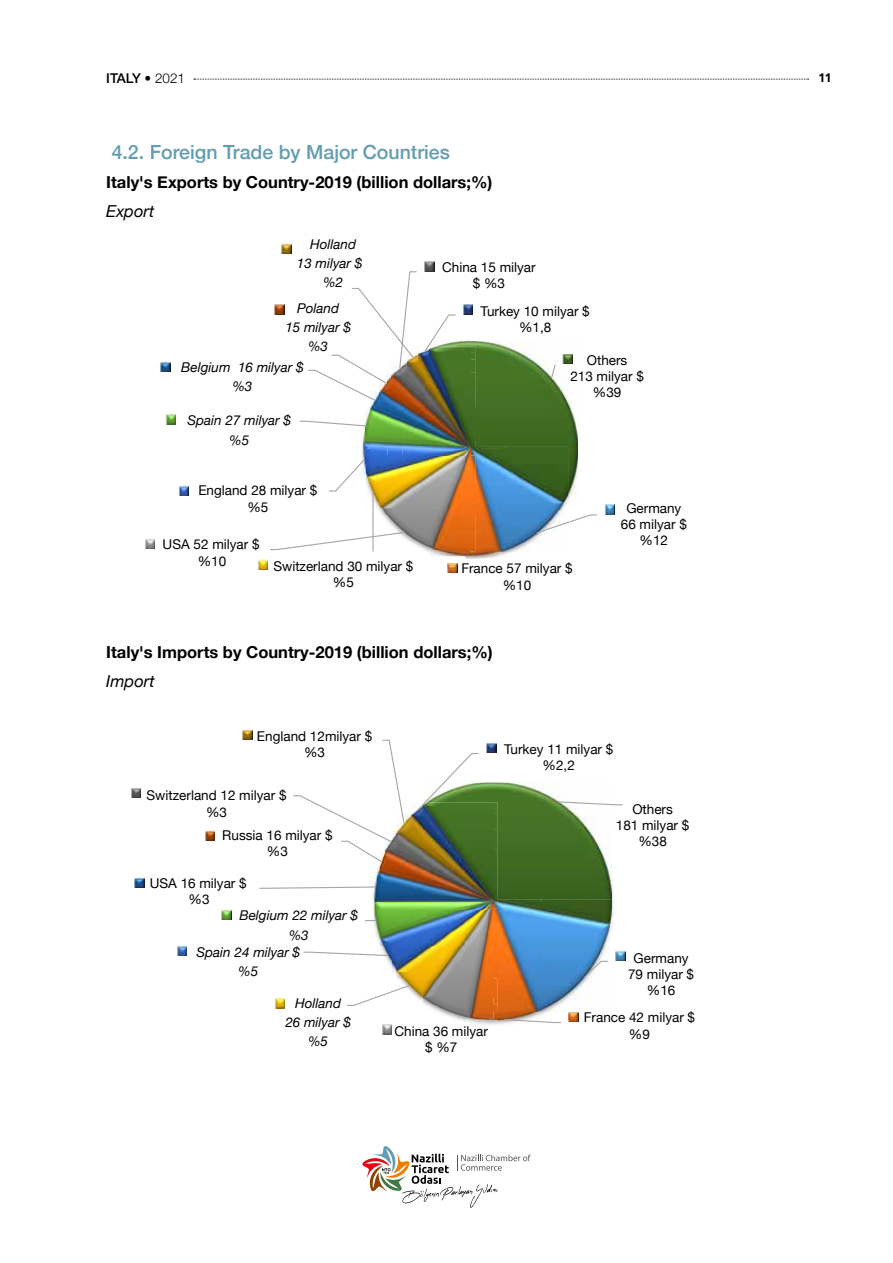
<style>
.page{position:relative;width:893px;height:1263px;background:#fff}
.page>*{position:absolute;margin:0;border:0;box-sizing:border-box;transform-origin:0 0}
.t1{font:500 19.5px "Helvetica Neue";color:#629db3}
.t2{font:700 16.5px "Helvetica Neue";color:#000}
.t3{font:italic 16.5px "Helvetica Neue";color:#000}
.t4{font:13.5px/16.2px "Helvetica Neue";color:#000;text-align:center}
.t5{font:italic 13.5px/19.2px "Helvetica Neue";color:#000;text-align:center}
.t6{font:500 13.5px "Helvetica Neue";letter-spacing:-.045em;color:#000}
.t7{font:700 12px "Open Sans";color:#000}
.s1{font-weight:300}
</style>
<div class="page">
<svg style="left:194px;top:79px;width:614px;height:1px"></svg>
<svg style="left:362px;top:1146px;width:169px;height:62px"></svg>
<img style="left:475px;top:553px;width:26px;height:3px">
<img style="left:433px;top:553px;width:33px;height:3px">
<svg style="left:466px;top:553px;width:9px;height:4px"></svg>
<img style="left:270px;top:271px;width:327px;height:282px">
<svg style="left:605px;top:504px;width:9px;height:10px"></svg>
<svg style="left:447px;top:563px;width:10px;height:10px"></svg>
<svg style="left:145px;top:539px;width:10px;height:10px"></svg>
<svg style="left:258px;top:560px;width:10px;height:10px"></svg>
<svg style="left:179px;top:486px;width:9px;height:10px"></svg>
<svg style="left:166px;top:414px;width:10px;height:10px"></svg>
<svg style="left:160px;top:362px;width:10px;height:10px"></svg>
<svg style="left:274px;top:304px;width:10px;height:10px"></svg>
<svg style="left:424px;top:261px;width:10px;height:10px"></svg>
<svg style="left:281px;top:244px;width:10px;height:10px"></svg>
<svg style="left:463px;top:304px;width:10px;height:10px"></svg>
<svg style="left:563px;top:354px;width:9px;height:10px"></svg>
<img style="left:486px;top:1024px;width:12px;height:1px">
<img style="left:259px;top:739px;width:365px;height:285px">
<svg style="left:615px;top:951px;width:10px;height:9px"></svg>
<svg style="left:568px;top:1012px;width:10px;height:10px"></svg>
<svg style="left:382px;top:1024px;width:10px;height:10px"></svg>
<svg style="left:275px;top:998px;width:10px;height:10px"></svg>
<svg style="left:177px;top:946px;width:10px;height:9px"></svg>
<svg style="left:221px;top:910px;width:10px;height:10px"></svg>
<svg style="left:134px;top:877px;width:10px;height:10px"></svg>
<svg style="left:205px;top:830px;width:10px;height:10px"></svg>
<svg style="left:131px;top:788px;width:10px;height:9px"></svg>
<svg style="left:242px;top:730px;width:10px;height:9px"></svg>
<svg style="left:486px;top:743px;width:10px;height:10px"></svg>
<p class="t6" style="left:106px;top:67px;width:80px">ITALY <span class="s1">• 2021</span></p>
<p class="t7" style="left:819px;top:69px;width:15px">11</p>
<h1 class="t1" style="left:112px;top:137px;width:340px">4.2. Foreign Trade by Major Countries</h1>
<p class="t2" style="left:106px;top:169px;width:388px">Italy's Exports by Country-2019 (billion dollars;%)</p>
<p class="t3" style="left:106px;top:199px;width:49px">Export</p>
<p class="t5" style="left:297px;top:235px;width:67px">Holland<br>13 milyar $ %2</p>
<p class="t5" style="left:285px;top:299px;width:67px">Poland<br>15 milyar $ %3</p>
<p class="t5" style="left:181px;top:359px;width:124px">Belgium 16 milyar $ %3</p>
<p class="t5" style="left:187px;top:412px;width:105px">Spain 27 milyar $ %5</p>
<p class="t4" style="left:198px;top:483px;width:121px">England 28 milyar $ %5</p>
<p class="t4" style="left:163px;top:537px;width:99px">USA 52 milyar $ %10</p>
<p class="t4" style="left:273px;top:559px;width:141px">Switzerland 30 milyar $ %5</p>
<p class="t4" style="left:442px;top:260px;width:95px">China 15 milyar $ %3</p>
<p class="t4" style="left:480px;top:304px;width:111px">Turkey 10 milyar $ %1,8</p>
<p class="t4" style="left:570px;top:353px;width:75px">Others<br>213 milyar $ %39</p>
<p class="t4" style="left:461px;top:561px;width:113px">France 57 milyar $ %10</p>
<p class="t4" style="left:621px;top:500px;width:68px">Germany<br>66 milyar $ %12</p>
<p class="t2" style="left:106px;top:639px;width:388px">Italy's Imports by Country-2019 (billion dollars;%)</p>
<p class="t3" style="left:106px;top:669px;width:50px">Import</p>
<p class="t4" style="left:257px;top:729px;width:117px">England 12milyar $ %3</p>
<p class="t4" style="left:147px;top:788px;width:141px">Switzerland 12 milyar $ %3</p>
<p class="t4" style="left:222px;top:828px;width:112px">Russia 16 milyar $ %3</p>
<p class="t4" style="left:150px;top:876px;width:99px">USA 16 milyar $ %3</p>
<p class="t5" style="left:239px;top:907px;width:120px">Belgium 22 milyar $ %3</p>
<p class="t5" style="left:197px;top:943px;width:105px">Spain 24 milyar $ %5</p>
<p class="t5" style="left:285px;top:994px;width:67px">Holland<br>26 milyar $ %5</p>
<p class="t4" style="left:504px;top:742px;width:111px">Turkey 11 milyar $ %2,2</p>
<p class="t4" style="left:616px;top:802px;width:75px">Others<br>181 milyar $ %38</p>
<p class="t4" style="left:628px;top:950px;width:68px">Germany<br>79 milyar $ %16</p>
<p class="t4" style="left:584px;top:1010px;width:113px">France 42 milyar $</p>
<p class="t4" style="left:394px;top:1023px;width:95px">China 36 milyar</p>
<p class="t4" style="left:629px;top:1026px;width:23px">%9</p>
<p class="t4" style="left:425px;top:1040px;width:34px">$ %7</p>
</div>
